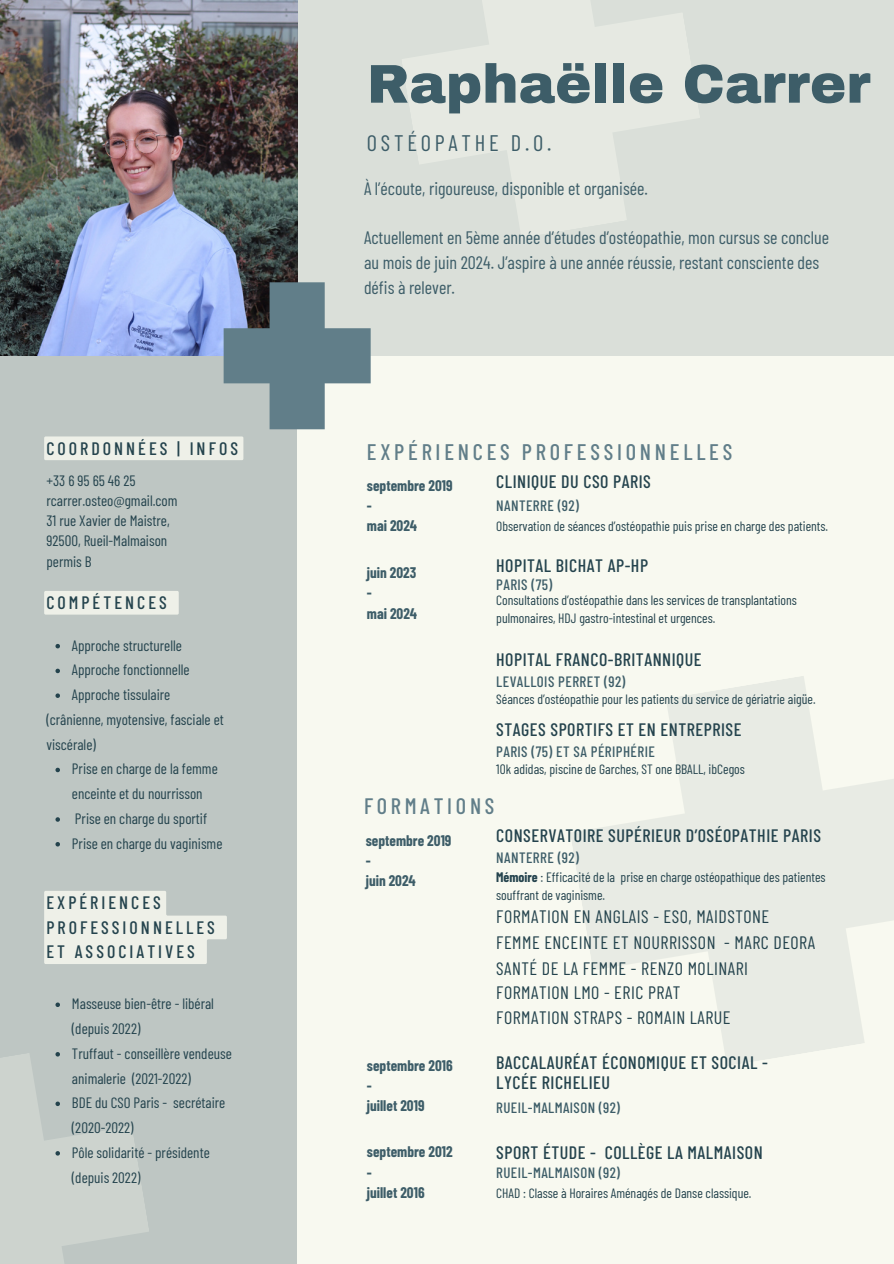
<style>
.page{position:relative;width:894px;height:1264px;background:#fff}
.page>*{position:absolute;margin:0;border:0;box-sizing:border-box;transform-origin:0 0}
.t1{font:900 54.6px "Archivo";color:#3d5d68}
.t2{font:500 22.5px "Barlow Condensed";letter-spacing:.165em;color:#617e89}
.t3{font:22.5px "Barlow Condensed";letter-spacing:.165em;color:#3d5d68}
.t4{font:500 22.35px "Barlow Condensed";letter-spacing:.165em;color:#617e89}
.t5{font:500 18px "Barlow Condensed";letter-spacing:.03em;color:#24434d}
.t6{font:18px/24.8px "Barlow Condensed";color:#3d5d68}
.t7{font:18px "Barlow Condensed";letter-spacing:.03em;color:#24434d}
.t8{font:500 18px/24.8px "Barlow Condensed";letter-spacing:.165em;color:#24434d}
.t9{font:15px/24.8px "Barlow Condensed";color:#24434d}
.t10{font:700 15px "Barlow Condensed";color:#3d5d68}
.t11{font:500 15px "Barlow Condensed";letter-spacing:.03em;color:#3d5d68}
.t12{font:500 14.85px "Barlow Condensed";letter-spacing:.03em;color:#3d5d68}
.t13{font:13.5px/18px "Barlow Condensed";color:#24434d}
.s1{font-weight:700}
</style>
<div class="page">
<div style="left:0;top:0;width:893px;height:1263px;background:#f8f9f0"></div>
<div style="left:0;top:0;width:893px;height:356px;background:#dadfd9"></div>
<div style="left:0;top:0;width:297px;height:1263px;background:#bec6c3"></div>
<img style="left:0;top:0;width:297px;height:356px">
<svg style="left:223px;top:282px;width:147px;height:147px"></svg>
<svg style="left:570px;top:676px;width:323px;height:390px;fill:#e8ebe4"></svg>
<svg style="left:402px;top:0;width:298px;height:237px;fill:#e6e9e2"></svg>
<div style="left:44px;top:436px;width:199px;height:24px;background:#eef0e8"></div>
<div style="left:44px;top:591px;width:135px;height:23px;background:#eef0e8"></div>
<svg style="left:55px;top:644px;width:5px;height:4px"></svg>
<svg style="left:55px;top:668px;width:5px;height:5px"></svg>
<svg style="left:55px;top:693px;width:5px;height:5px"></svg>
<svg style="left:55px;top:767px;width:5px;height:5px"></svg>
<svg style="left:55px;top:817px;width:5px;height:4px"></svg>
<svg style="left:55px;top:842px;width:5px;height:4px"></svg>
<svg style="left:44px;top:891px;width:183px;height:73px;background:#e6e9e2"></svg>
<svg style="left:55px;top:1002px;width:5px;height:5px"></svg>
<svg style="left:0;top:1052px;width:149px;height:211px"></svg>
<p class="t8" style="left:46px;top:435px;width:193px">COORDONNÉES | INFOS</p>
<p class="t9" style="left:46px;top:467px;width:90px">+33 6 95 65 46 25</p>
<p class="t9" style="left:46px;top:487px;width:133px">rcarrer.osteo@gmail.com</p>
<p class="t9" style="left:46px;top:508px;width:125px">31 rue Xavier de Maistre,</p>
<p class="t9" style="left:46px;top:528px;width:122px">92500, Rueil-Malmaison</p>
<p class="t9" style="left:46px;top:548px;width:47px">permis B</p>
<p class="t8" style="left:46px;top:589px;width:122px">COMPÉTENCES</p>
<p class="t9" style="left:72px;top:632px;width:111px">Approche structurelle</p>
<p class="t9" style="left:72px;top:657px;width:119px">Approche fonctionnelle</p>
<p class="t9" style="left:72px;top:681px;width:100px">Approche tissulaire</p>
<p class="t9" style="left:46px;top:706px;width:179px">(crânienne, myotensive, fasciale et viscérale)</p>
<p class="t9" style="left:72px;top:756px;width:147px">Prise en charge de la femme enceinte et du nourrisson</p>
<p class="t9" style="left:75px;top:805px;width:134px">Prise en charge du sportif</p>
<p class="t9" style="left:72px;top:830px;width:152px">Prise en charge du vaginisme</p>
<p class="t8" style="left:46px;top:889px;width:170px">EXPÉRIENCES<br>PROFESSIONNELLES</p>
<p class="t8" style="left:46px;top:938px;width:150px">ET ASSOCIATIVES</p>
<p class="t9" style="left:72px;top:990px;width:143px">Masseuse bien-être - libéral (depuis 2022)</p>
<p class="t9" style="left:72px;top:1040px;width:161px">Truffaut - conseillère vendeuse animalerie (2021-2022)</p>
<p class="t9" style="left:72px;top:1089px;width:155px">BDE du CSO Paris - secrétaire (2020-2022)</p>
<p class="t9" style="left:72px;top:1139px;width:139px">Pôle solidarité - présidente (depuis 2022)</p>
<p class="t1" style="left:367px;top:55px;width:505px">Raphaëlle Carrer</p>
<p class="t3" style="left:367px;top:128px;width:186px">OSTÉOPATHE D.O.</p>
<p class="t6" style="left:364px;top:175px;width:285px">À l’écoute, rigoureuse, disponible et organisée.</p>
<p class="t6" style="left:364px;top:225px;width:466px">Actuellement en 5ème année d’études d’ostéopathie, mon cursus se conclue au mois de juin 2024. J’aspire à une année réussie, restant consciente des défis à relever.</p>
<p class="t2" style="left:367px;top:437px;width:367px">EXPÉRIENCES PROFESSIONNELLES</p>
<p class="t5" style="left:496px;top:469px;width:156px">CLINIQUE DU CSO PARIS</p>
<p class="t11" style="left:496px;top:496px;width:84px">NANTERRE (92)</p>
<p class="t10" style="left:367px;top:476px;width:87px">septembre 2019</p>
<p class="t10" style="left:367px;top:496px;width:6px">-</p>
<p class="t10" style="left:367px;top:516px;width:52px">mai 2024</p>
<p class="t13" style="left:496px;top:517px;width:333px">Observation de séances d’ostéopathie puis prise en charge des patients.</p>
<p class="t10" style="left:367px;top:563px;width:51px">juin 2023</p>
<p class="t10" style="left:367px;top:583px;width:6px">-</p>
<p class="t10" style="left:367px;top:603px;width:52px">mai 2024</p>
<p class="t5" style="left:496px;top:554px;width:153px">HOPITAL BICHAT AP-HP</p>
<p class="t11" style="left:496px;top:574px;width:58px">PARIS (75)</p>
<p class="t13" style="left:496px;top:590px;width:302px">Consultations d’ostéopathie dans les services de transplantations pulmonaires, HDJ gastro-intestinal et urgences.</p>
<p class="t5" style="left:496px;top:647px;width:207px">HOPITAL FRANCO-BRITANNIQUE</p>
<p class="t11" style="left:496px;top:671px;width:131px">LEVALLOIS PERRET (92)</p>
<p class="t13" style="left:496px;top:689px;width:321px">Séances d’ostéopathie pour les patients du service de gériatrie aigüe.</p>
<p class="t5" style="left:496px;top:718px;width:247px">STAGES SPORTIFS ET EN ENTREPRISE</p>
<p class="t11" style="left:496px;top:742px;width:160px">PARIS (75) ET SA PÉRIPHÉRIE</p>
<p class="t13" style="left:496px;top:759px;width:250px">10k adidas, piscine de Garches, ST one BBALL, ibCegos</p>
<p class="t4" style="left:364px;top:791px;width:132px">FORMATIONS</p>
<p class="t10" style="left:365px;top:830px;width:87px">septembre 2019</p>
<p class="t10" style="left:365px;top:851px;width:6px">-</p>
<p class="t10" style="left:365px;top:871px;width:52px">juin 2024</p>
<p class="t10" style="left:367px;top:1055px;width:87px">septembre 2016</p>
<p class="t10" style="left:367px;top:1075px;width:6px">-</p>
<p class="t10" style="left:367px;top:1096px;width:59px">juillet 2019</p>
<p class="t10" style="left:367px;top:1142px;width:87px">septembre 2012</p>
<p class="t10" style="left:367px;top:1162px;width:6px">-</p>
<p class="t10" style="left:367px;top:1182px;width:59px">juillet 2016</p>
<p class="t5" style="left:496px;top:823px;width:326px">CONSERVATOIRE SUPÉRIEUR D’OSÉOPATHIE PARIS</p>
<p class="t11" style="left:496px;top:848px;width:84px">NANTERRE (92)</p>
<p class="t13" style="left:496px;top:867px;width:331px"><span class="s1">Mémoire</span> : Efficacité de la prise en charge ostéopathique des patientes souffrant de vaginisme.</p>
<p class="t7" style="left:496px;top:905px;width:274px">FORMATION EN ANGLAIS - ESO, MAIDSTONE</p>
<p class="t7" style="left:496px;top:931px;width:320px">FEMME ENCEINTE ET NOURRISSON - MARC DEORA</p>
<p class="t7" style="left:496px;top:956px;width:253px">SANTÉ DE LA FEMME - RENZO MOLINARI</p>
<p class="t7" style="left:496px;top:1005px;width:236px">FORMATION STRAPS - ROMAIN LARUE</p>
<p class="t7" style="left:496px;top:981px;width:186px">FORMATION LMO - ERIC PRAT</p>
<p class="t5" style="left:496px;top:1051px;width:273px">BACCALAURÉAT ÉCONOMIQUE ET SOCIAL -</p>
<p class="t5" style="left:496px;top:1071px;width:115px">LYCÉE RICHELIEU</p>
<p class="t12" style="left:496px;top:1098px;width:125px">RUEIL-MALMAISON (92)</p>
<p class="t5" style="left:496px;top:1141px;width:268px">SPORT ÉTUDE - COLLÈGE LA MALMAISON</p>
<p class="t12" style="left:496px;top:1162px;width:125px">RUEIL-MALMAISON (92)</p>
<p class="t13" style="left:496px;top:1183px;width:257px">CHAD : Classe à Horaires Aménagés de Danse classique.</p>
</div>
